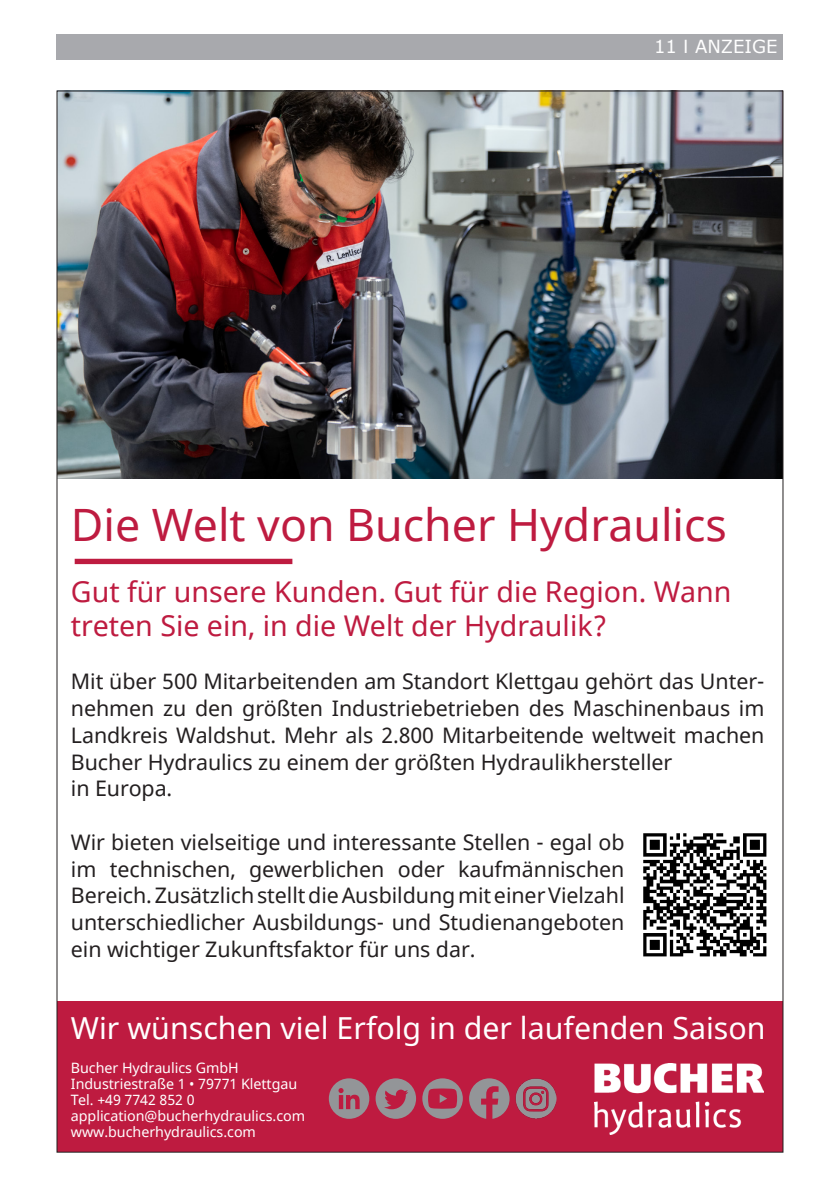
<style>
.page{position:relative;width:840px;height:1191px;background:#fff}
.page>*{position:absolute;margin:0;border:0;box-sizing:border-box;transform-origin:0 0}
.t1{font:44.6px "Noto Sans";color:#be1b40}
.t2{font:30.4px "Noto Sans";color:#fff}
.t3{font:28.6px/34.2px "Noto Sans";color:#be1b40}
.t4{font:21.4px/26.8px "Noto Sans";letter-spacing:-.005em;color:#231f20}
.t5{font:18px "Verdana";color:#fff}
.t6{font:14.2px/16px "Noto Sans";letter-spacing:-.005em;color:#fff}
</style>
<div class="page">
<div style="left:57px;top:34px;width:725px;height:25px;background:#a8a9ad"></div>
<div style="left:57px;top:1001px;width:725px;height:151px;background:#be1b40"></div>
<svg style="left:328px;top:1078px;width:41px;height:40px"></svg>
<svg style="left:375px;top:1078px;width:41px;height:40px"></svg>
<svg style="left:422px;top:1078px;width:40px;height:40px"></svg>
<svg style="left:469px;top:1078px;width:40px;height:40px"></svg>
<img style="left:515px;top:1078px;width:41px;height:40px">
<img style="left:594px;top:1063px;width:169px;height:71px">
<img style="left:643px;top:833px;width:124px;height:124px">
<img style="left:59px;top:93px;width:721px;height:386px">
<div style="left:75px;top:559px;width:217px;height:5px;background:#be1b40"></div>
<p class="t5" style="left:653px;top:35px;width:125px">11 I ANZEIGE</p>
<p class="t1" style="left:71px;top:494px;width:657px">Die Welt von Bucher Hydraulics</p>
<p class="t3" style="left:71px;top:575px;width:661px">Gut für unsere Kunden. Gut für die Region. Wann treten Sie ein, in die Welt der Hydraulik?</p>
<p class="t4" style="left:71px;top:669px;width:694px">Mit über 500 Mitarbeitenden am Standort Klettgau gehört das Unter&shy;nehmen zu den größten Industriebetrieben des Maschinenbaus im Landkreis Waldshut. Mehr als 2.800 Mitarbeitende weltweit machen Bucher Hydraulics zu einem der größten Hydraulikhersteller<br>in Europa.</p>
<p class="t4" style="left:71px;top:829px;width:555px;text-align:justify">Wir bieten vielseitige und interessante Stellen - egal ob im technischen, gewerblichen oder kaufmännischen Bereich. Zusätzlich stellt die Ausbildung mit einer Vielzahl unterschiedlicher Ausbildungs- und Studienangeboten ein wichtiger Zukunftsfaktor für uns dar.</p>
<p class="t2" style="left:71px;top:1007px;width:695px">Wir wünschen viel Erfolg in der laufenden Saison</p>
<p class="t6" style="left:71px;top:1060px;width:235px">Bucher Hydraulics GmbH<br>Industriestraße 1 • 79771 Klettgau<br>Tel. +49 7742 852 0 application@bucherhydraulics.com www.bucherhydraulics.com</p>
</div>
